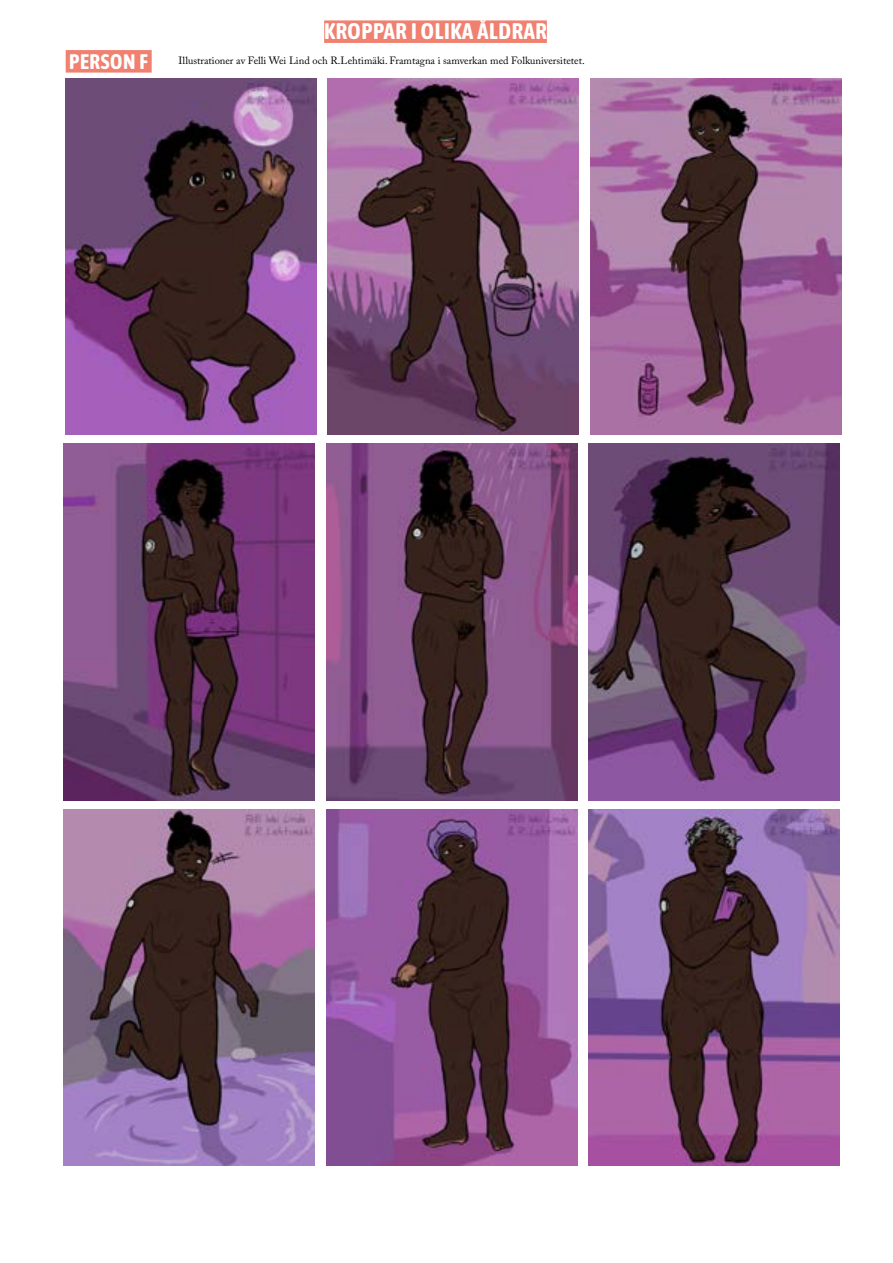
<style>
.page{position:relative;width:893px;height:1263px;background:#fff}
.page>*{position:absolute;margin:0;border:0;box-sizing:border-box;transform-origin:0 0}
.t1{font:700 22.5px "Asap Condensed";letter-spacing:.03em;color:#fff}
.t2{font:700 21px "Asap Condensed";letter-spacing:.03em;color:#fff}
.t3{font:10.5px "Adobe Caslon Pro";color:#000}
</style>
<div class="page">
<img style="left:66px;top:78px;width:251px;height:357px">
<img style="left:327px;top:444px;width:251px;height:356px">
<img style="left:327px;top:809px;width:251px;height:356px">
<img style="left:328px;top:78px;width:251px;height:357px">
<img style="left:589px;top:444px;width:251px;height:356px">
<img style="left:589px;top:809px;width:251px;height:356px">
<img style="left:590px;top:78px;width:251px;height:357px">
<img style="left:64px;top:444px;width:251px;height:356px">
<img style="left:64px;top:809px;width:251px;height:356px">
<div style="left:66px;top:50px;width:86px;height:23px;background:#f0806f"></div>
<div style="left:324px;top:20px;width:223px;height:23px;background:#f0806f"></div>
<h1 class="t1" style="left:324px;top:15px;width:224px">KROPPAR I OLIKA ÅLDRAR</h1>
<h2 class="t2" style="left:69px;top:46px;width:80px">PERSON F</h2>
<p class="t3" style="left:179px;top:54px;width:408px">Illustrationer av Felli Wei Lind och R.Lehtimäki. Framtagna i samverkan med Folkuniversitetet.</p>
</div>
